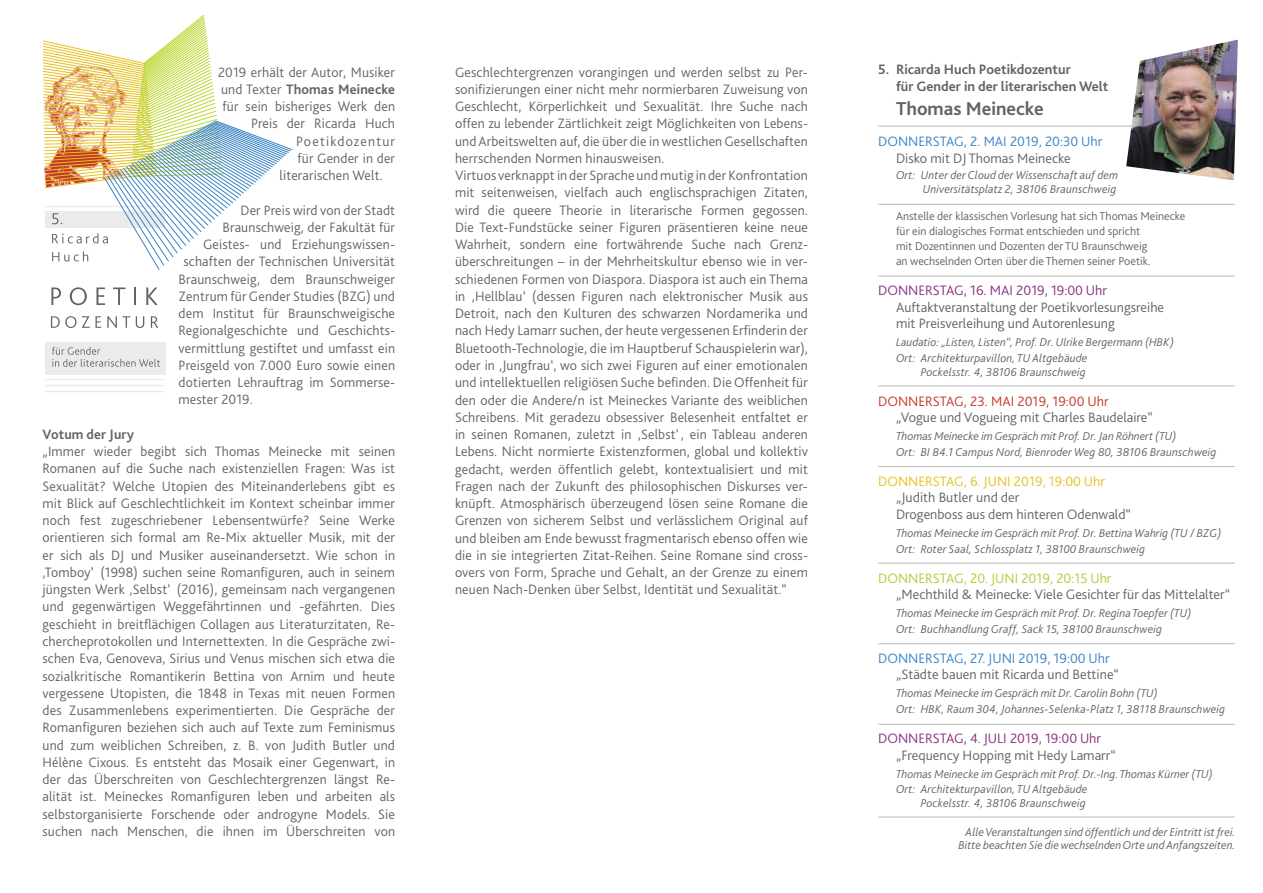
<style>
.page{position:relative;width:1263px;height:893px;background:#fff}
.page>*{position:absolute;margin:0;border:0;box-sizing:border-box;transform-origin:0 0}
.t1{font:700 19.5px "Bliss 2";color:#636363}
.t2{font:300 14.25px/17.2px "Bliss 2";letter-spacing:.01em;color:#636363}
.t3{font:700 14.25px/16.5px "Bliss 2";color:#636363}
.t4{font:300 14.25px "Bliss 2";color:#3a83c6}
.t5{font:300 14.25px "Bliss 2";color:#882f82}
.t6{font:300 14.25px "Bliss 2";color:#aace36}
.t7{font:300 14.25px "Bliss 2";color:#c33826}
.t8{font:300 14.25px "Bliss 2";color:#e7c01f}
.t9{font:300 14.25px "Bliss 2";letter-spacing:.085em;color:#636363}
.t10{font:italic 300 12px/15.8px "Bliss 2";letter-spacing:.01em;color:#636363}
.t11{font:300 12px/15px "Bliss 2";color:#636363}
.s1{font-weight:300}
</style>
<div class="page">
<svg style="left:51px;top:287px;width:10px;height:18px"></svg>
<svg style="left:70px;top:287px;width:17px;height:18px"></svg>
<svg style="left:96px;top:287px;width:9px;height:18px"></svg>
<svg style="left:113px;top:287px;width:13px;height:18px"></svg>
<svg style="left:134px;top:287px;width:2px;height:18px"></svg>
<svg style="left:146px;top:287px;width:12px;height:18px"></svg>
<svg style="left:51px;top:316px;width:39px;height:12px"></svg>
<svg style="left:96px;top:316px;width:5px;height:12px"></svg>
<svg style="left:107px;top:316px;width:37px;height:12px"></svg>
<svg style="left:151px;top:316px;width:7px;height:12px"></svg>
<hr style="left:45px;top:379px;width:119px;height:1px;background:#ebebeb">
<hr style="left:45px;top:385px;width:119px;height:1px;background:#ebebeb">
<hr style="left:45px;top:391px;width:119px;height:1px;background:#ebebeb">
<div style="left:46px;top:342px;width:119px;height:33px;background:#ebebeb"></div>
<svg style="left:52px;top:347px;width:108px;height:20px"></svg>
<svg style="left:42px;top:14px;width:250px;height:256px"></svg>
<hr style="left:878px;top:204px;width:357px;height:1px;background:#c0c0c0">
<hr style="left:878px;top:126px;width:357px;height:1px;background:#c0c0c0">
<hr style="left:878px;top:276px;width:357px;height:1px;background:#c0c0c0">
<hr style="left:878px;top:563px;width:357px;height:1px;background:#c0c0c0">
<hr style="left:878px;top:466px;width:357px;height:1px;background:#c0c0c0">
<hr style="left:878px;top:385px;width:357px;height:1px;background:#c0c0c0">
<hr style="left:878px;top:643px;width:357px;height:1px;background:#c0c0c0">
<hr style="left:878px;top:724px;width:357px;height:1px;background:#c0c0c0">
<img style="left:1126px;top:40px;width:112px;height:140px">
<hr style="left:878px;top:816px;width:357px;height:2px;background:#c0c0c0">
<p class="t2" style="left:218px;top:63px;width:178px">2019 erhält der Autor, Musiker</p>
<p class="t3" style="left:221px;top:81px;width:176px"><span class="s1">und Texter</span> Thomas Meinecke</p>
<p class="t2" style="left:223px;top:97px;width:174px">für sein bisheriges Werk den</p>
<p class="t2" style="left:251px;top:115px;width:145px">Preis der Ricarda Huch</p>
<p class="t9" style="left:296px;top:132px;width:101px">Poetikdozentur</p>
<p class="t2" style="left:298px;top:149px;width:99px">für Gender in der</p>
<p class="t2" style="left:280px;top:166px;width:105px">literarischen Welt.</p>
<p class="t2" style="left:241px;top:201px;width:156px">Der Preis wird von der Stadt</p>
<p class="t2" style="left:223px;top:218px;width:174px">Braunschweig, der Fakultät für</p>
<p class="t2" style="left:203px;top:235px;width:194px">Geistes- und Erziehungswissen-</p>
<p class="t2" style="left:184px;top:253px;width:213px">schaften der Technischen Universität</p>
<p class="t2" style="left:179px;top:270px;width:218px">Braunschweig, dem Braunschweiger</p>
<p class="t2" style="left:179px;top:287px;width:218px">Zentrum für Gender Studies (BZG) und</p>
<p class="t2" style="left:179px;top:304px;width:218px">dem Institut für Braunschweigische</p>
<p class="t2" style="left:179px;top:322px;width:218px">Regionalgeschichte und Geschichts-</p>
<p class="t2" style="left:179px;top:339px;width:218px">vermittlung gestiftet und umfasst ein</p>
<p class="t2" style="left:179px;top:356px;width:218px">Preisgeld von 7.000 Euro sowie einen</p>
<p class="t2" style="left:179px;top:373px;width:218px">dotierten Lehrauftrag im Sommerse-</p>
<p class="t2" style="left:179px;top:391px;width:76px">mester 2019.</p>
<p class="t3" style="left:43px;top:426px;width:93px">Votum der Jury</p>
<p class="t2" style="left:43px;top:442px;width:354px;text-align:justify">„Immer wieder begibt sich Thomas Meinecke mit seinen Romanen auf die Suche nach existenziellen Fragen: Was ist Sexualität? Welche Utopien des Miteinanderlebens gibt es mit Blick auf Geschlechtlichkeit im Kontext scheinbar immer noch fest zugeschriebener Lebensentwürfe? Seine Werke orientieren sich formal am Re-Mix aktueller Musik, mit der er sich als DJ und Musiker auseinandersetzt. Wie schon in ‚Tomboy‘ (1998) suchen seine Romanfiguren, auch in seinem jüngsten Werk ‚Selbst‘ (2016), gemeinsam nach vergangenen und gegenwärtigen Weggefährtinnen und -gefährten. Dies geschieht in breitflächigen Collagen aus Literaturzitaten, Re&shy;chercheprotokollen und Internettexten. In die Gespräche zwi&shy;schen Eva, Genoveva, Sirius und Venus mischen sich etwa die sozialkritische Romantikerin Bettina von Arnim und heute vergessene Utopisten, die 1848 in Texas mit neuen Formen des Zusammenlebens experimentierten. Die Gespräche der Romanfiguren beziehen sich auch auf Texte zum Feminismus und zum weiblichen Schreiben, z. B. von Judith Butler und Hélène Cixous. Es entsteht das Mosaik einer Gegenwart, in der das Überschreiten von Geschlechtergrenzen längst Re&shy;alität ist. Meineckes Romanfiguren leben und arbeiten als selbstorganisierte Forschende oder androgyne Models. Sie suchen nach Menschen, die ihnen im Überschreiten von</p>
<p class="t2" style="left:455px;top:63px;width:354px">Geschlechtergrenzen vorangingen und werden selbst zu Per&shy;sonifizierungen einer nicht mehr normierbaren Zuweisung von Geschlecht, Körperlichkeit und Sexualität. Ihre Suche nach offen zu lebender Zärtlichkeit zeigt Möglichkeiten von Lebens&shy;und Arbeitswelten auf, die über die in westlichen Gesellschaften herrschenden Normen hinausweisen.<br>Virtuos verknappt in der Sprache und mutig in der Konfrontation mit seitenweisen, vielfach auch englischsprachigen Zitaten, wird die queere Theorie in literarische Formen gegossen.<br>Die Text-Fundstücke seiner Figuren präsentieren keine neue Wahrheit, sondern eine fortwährende Suche nach Grenz&shy;überschreitungen – in der Mehrheitskultur ebenso wie in ver&shy;schiedenen Formen von Diaspora. Diaspora ist auch ein Thema in ‚Hellblau‘ (dessen Figuren nach elektronischer Musik aus Detroit, nach den Kulturen des schwarzen Nordamerika und nach Hedy Lamarr suchen, der heute vergessenen Erfinderin der Bluetooth-Technologie, die im Hauptberuf Schauspielerin war), oder in ‚Jungfrau‘, wo sich zwei Figuren auf einer emotionalen und intellektuellen religiösen Suche befinden. Die Offenheit für den oder die Andere/n ist Meineckes Variante des weiblichen Schreibens. Mit geradezu obsessiver Belesenheit entfaltet er in seinen Romanen, zuletzt in ‚Selbst‘ , ein Tableau anderen Lebens. Nicht normierte Existenzformen, global und kollektiv gedacht, werden öffentlich gelebt, kontextualisiert und mit Fragen nach der Zukunft des philosophischen Diskurses ver&shy;knüpft. Atmosphärisch überzeugend lösen seine Romane die Grenzen von sicherem Selbst und verlässlichem Original auf und bleiben am Ende bewusst fragmentarisch ebenso offen wie die in sie integrierten Zitat-Reihen. Seine Romane sind cross&shy;overs von Form, Sprache und Gehalt, an der Grenze zu einem neuen Nach-Denken über Selbst, Identität und Sexualität.“</p>
<p class="t3" style="left:896px;top:61px;width:214px;text-indent:-18px">5. Ricarda Huch Poetikdozentur<br>für Gender in der literarischen Welt</p>
<h1 class="t1" style="left:896px;top:96px;width:149px">Thomas Meinecke</h1>
<p class="t4" style="left:878px;top:132px;width:226px">DONNERSTAG, 2. MAI 2019, 20:30 Uhr</p>
<p class="t2" style="left:896px;top:149px;width:176px">Disko mit DJ Thomas Meinecke</p>
<p class="t10" style="left:896px;top:168px;width:224px;line-height:14.2px;text-align:right">Ort: Unter der Cloud der Wissenschaft auf dem<br>Universitätsplatz 2, 38106 Braunschweig</p>
<p class="t11" style="left:896px;top:209px;width:291px">Anstelle der klassischen Vorlesung hat sich Thomas Meinecke für ein dialogisches Format entschieden und spricht<br>mit Dozentinnen und Dozenten der TU Braunschweig<br>an wechselnden Orten über die Themen seiner Poetik.</p>
<p class="t5" style="left:878px;top:282px;width:230px">DONNERSTAG, 16. MAI 2019, 19:00 Uhr</p>
<p class="t2" style="left:896px;top:298px;width:270px;line-height:16.5px">Auftaktveranstaltung der Poetikvorlesungsreihe mit Preisverleihung und Autorenlesung</p>
<p class="t10" style="left:896px;top:334px;width:279px">Laudatio: „Listen, Listen“, Prof. Dr. Ulrike Bergermann (HBK)<br>Ort: Architekturpavillon, TU Altgebäude</p>
<p class="t10" style="left:921px;top:363px;width:167px">Pockelsstr. 4, 38106 Braunschweig</p>
<p class="t7" style="left:878px;top:392px;width:232px">DONNERSTAG, 23. MAI 2019, 19:00 Uhr</p>
<p class="t2" style="left:896px;top:408px;width:258px">„Vogue und Vogueing mit Charles Baudelaire“</p>
<p class="t10" style="left:896px;top:428px;width:322px">Thomas Meinecke im Gespräch mit Prof. Dr. Jan Röhnert (TU)<br>Ort: BI 84.1 Campus Nord, Bienroder Weg 80, 38106 Braunschweig</p>
<p class="t8" style="left:878px;top:472px;width:228px">DONNERSTAG, 6. JUNI 2019, 19:00 Uhr</p>
<p class="t2" style="left:896px;top:489px;width:237px;line-height:16.5px">„Judith Butler und der<br>Drogenboss aus dem hinteren Odenwald“</p>
<p class="t10" style="left:896px;top:525px;width:327px">Thomas Meinecke im Gespräch mit Prof. Dr. Bettina Wahrig (TU / BZG)<br>Ort: Roter Saal, Schlossplatz 1, 38100 Braunschweig</p>
<p class="t6" style="left:878px;top:569px;width:235px">DONNERSTAG, 20. JUNI 2019, 20:15 Uhr</p>
<p class="t2" style="left:896px;top:585px;width:336px">„Mechthild &amp; Meinecke: Viele Gesichter für das Mittelalter“</p>
<p class="t10" style="left:896px;top:605px;width:297px">Thomas Meinecke im Gespräch mit Prof. Dr. Regina Toepfer (TU)<br>Ort: Buchhandlung Graff, Sack 15, 38100 Braunschweig</p>
<p class="t4" style="left:878px;top:649px;width:233px">DONNERSTAG, 27. JUNI 2019, 19:00 Uhr</p>
<p class="t2" style="left:896px;top:666px;width:224px">„Städte bauen mit Ricarda und Bettine“</p>
<p class="t10" style="left:896px;top:685px;width:331px">Thomas Meinecke im Gespräch mit Dr. Carolin Bohn (TU)<br>Ort: HBK, Raum 304, Johannes-Selenka-Platz 1, 38118 Braunschweig</p>
<p class="t5" style="left:878px;top:729px;width:224px">DONNERSTAG, 4. JULI 2019, 19:00 Uhr</p>
<p class="t2" style="left:896px;top:746px;width:221px">„Frequency Hopping mit Hedy Lamarr“</p>
<p class="t10" style="left:896px;top:765px;width:318px">Thomas Meinecke im Gespräch mit Prof. Dr.-Ing. Thomas Kürner (TU)<br>Ort: Architekturpavillon, TU Altgebäude</p>
<p class="t10" style="left:921px;top:795px;width:167px">Pockelsstr. 4, 38106 Braunschweig</p>
<p class="t10" style="left:958px;top:825px;width:278px;line-height:13.5px;text-align:center">Alle Veranstaltungen sind öffentlich und der Eintritt ist frei.<br>Bitte beachten Sie die wechselnden Orte und Anfangszeiten.</p>
</div>
